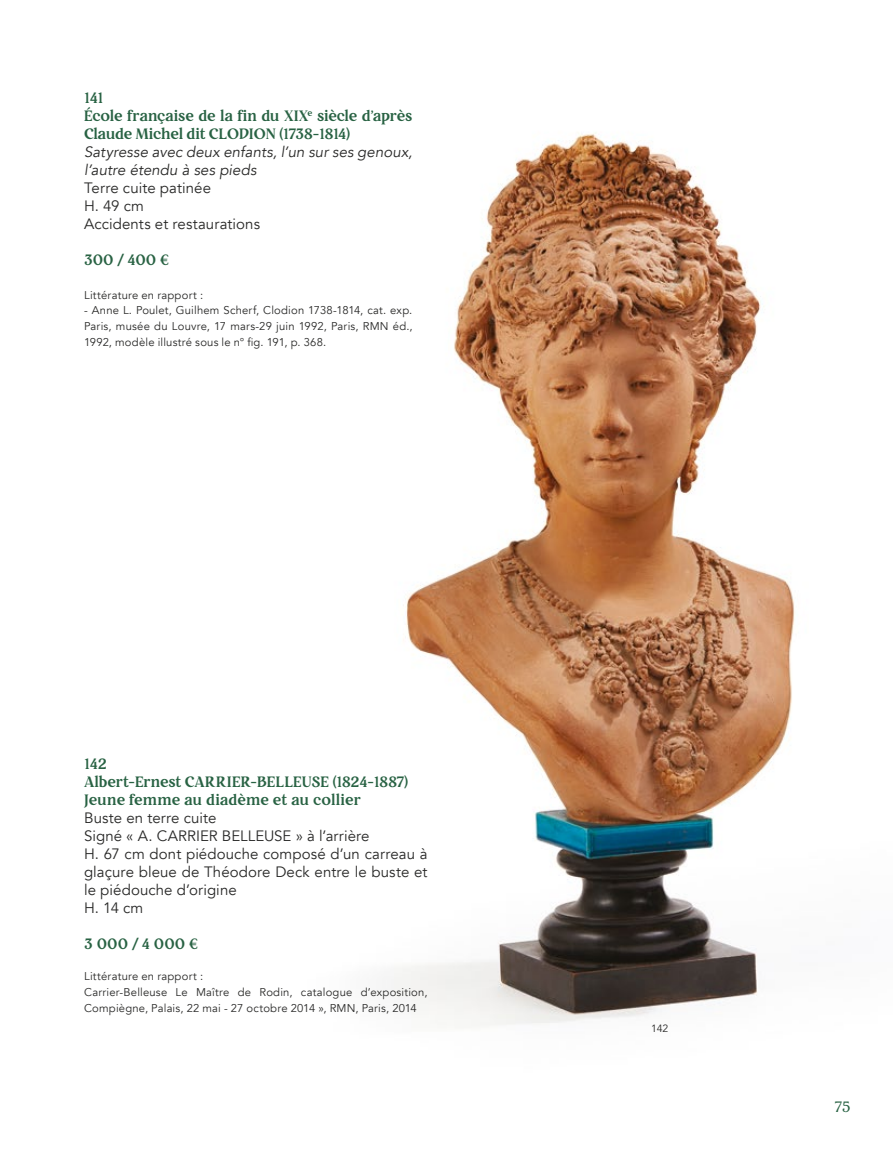
<style>
.page{position:relative;width:893px;height:1149px;background:#fff}
.page>*{position:absolute;margin:0;border:0;box-sizing:border-box;transform-origin:0 0}
.t1{font:15px/18px "Avenir";letter-spacing:.005em;color:#282827}
.t2{font:700 15px/18px "Restora";letter-spacing:-.005em;color:#286243}
.t3{font:italic 15px/18px "Avenir";letter-spacing:.01em;color:#282827}
.t4{font:15px "Restora";color:#286243}
.t5{font:11.25px/15.8px "Avenir";letter-spacing:.02em;color:#282827}
.t6{font:10.5px "Avenir";color:#282827}
</style>
<div class="page">
<img style="left:391px;top:132px;width:404px;height:894px">
<h1 class="t2" style="left:84px;top:88px;width:330px">141<br>École française de la fin du XIX<sup>e</sup> siècle d’après<br>Claude Michel dit CLODION (1738-1814)</h1>
<h1 class="t3" style="left:84px;top:143px;width:330px">Satyresse avec deux enfants, l’un sur ses genoux, l’autre étendu à ses pieds</h1>
<h1 class="t1" style="left:84px;top:179px;width:177px">Terre cuite patinée<br>H. 49 cm<br>Accidents et restaurations</h1>
<h1 class="t2" style="left:84px;top:250px;width:87px">300 / 400 €</h1>
<p class="t5" style="left:84px;top:287px;width:121px">Littérature en rapport :</p>
<p class="t5" style="left:84px;top:303px;width:330px;text-align:justify">- Anne L. Poulet, Guilhem Scherf, Clodion 1738-1814, cat. exp.<br>Paris, musée du Louvre, 17 mars-29 juin 1992, Paris, RMN éd., 1992, modèle illustré sous le n° fig. 191, p. 368.</p>
<h1 class="t2" style="left:84px;top:754px;width:326px">142<br>Albert-Ernest CARRIER-BELLEUSE (1824-1887)<br>Jeune femme au diadème et au collier</h1>
<h1 class="t1" style="left:84px;top:808px;width:345px">Buste en terre cuite<br>Signé « A. CARRIER BELLEUSE » à l’arrière<br>H. 67 cm dont piédouche composé d’un carreau à glaçure bleue de Théodore Deck entre le buste et le piédouche d’origine<br>H. 14 cm</h1>
<h1 class="t2" style="left:84px;top:934px;width:116px">3 000 / 4 000 €</h1>
<p class="t5" style="left:84px;top:968px;width:345px">Littérature en rapport :<br>Carrier-Belleuse Le Maître de Rodin, catalogue d’exposition,<br>Compiègne, Palais, 22 mai - 27 octobre 2014 », RMN, Paris, 2014</p>
<p class="t6" style="left:651px;top:1022px;width:19px">142</p>
<h1 class="t4" style="left:835px;top:1096px;width:17px">75</h1>
</div>
